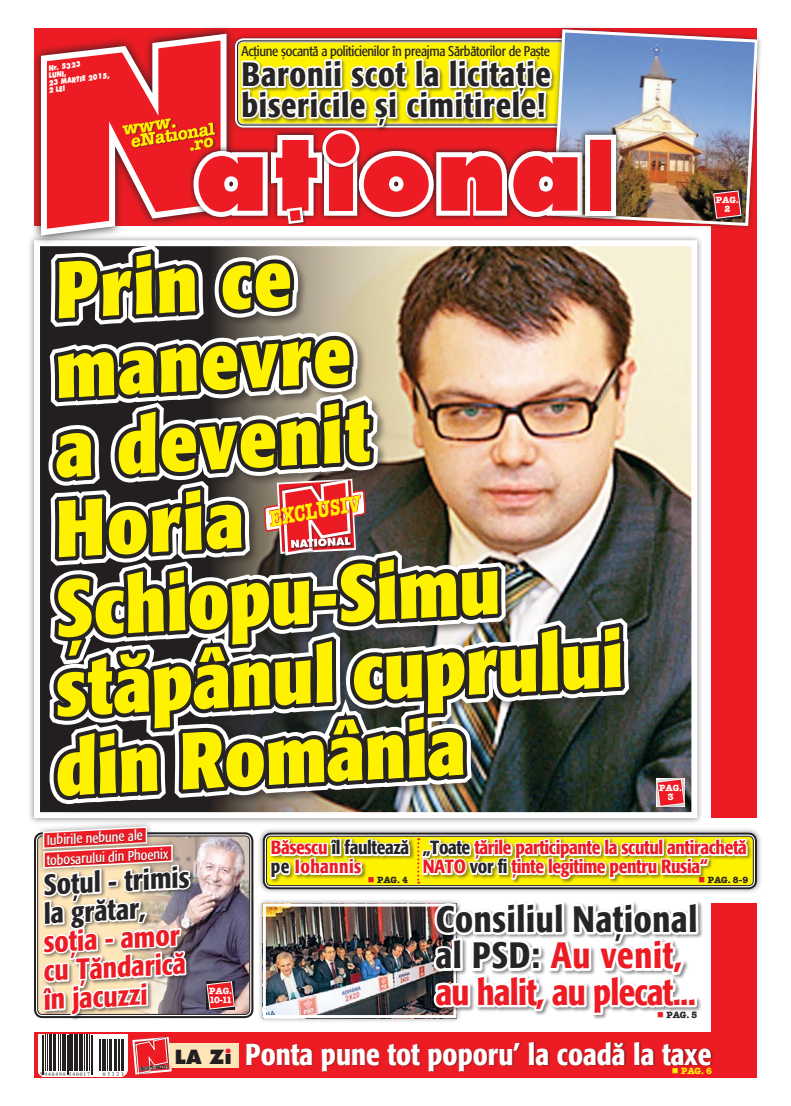
<style>
.page{position:relative;width:791px;height:1106px;background:#fff}
.page>*{position:absolute;margin:0;border:0;box-sizing:border-box;transform-origin:0 0}
.t1{font:100.7px "Futura Extra Bold Rom";color:#ed1c24}
.t2{font:700 condensed 79.4px/79.4px "R Formata";color:#fff200}
.t3{font:500 condensed 36.5px/36.4px "R Formata";letter-spacing:.02em;color:#ed1c24}
.t4{font:500 condensed 33.5px/30.7px "R Formata";letter-spacing:.02em;color:#272425}
.t5{font:500 condensed 30.1px "R Formata";color:#fff}
.t6{font:500 condensed 28.7px/28.6px "R Formata";color:#ed1c24}
.t7{font:500 condensed 28.7px/28.6px "R Formata";color:#272425}
.t8{font:22.6px "American Type Writer Bold Rom";color:#fff200;scale:.73 1}
.t9{font:19.1px "Futura Extra Bold Rom";color:#231f20}
.t10{font:500 condensed 19px/19px "R Formata";letter-spacing:-.02em;color:#ed1c24}
.t11{font:17.6px "American Type Writer Bold Rom";color:#fff200}
.t12{font:14px "R Formata Condensed";letter-spacing:-.02em;color:#272425}
.t13{font:14px/20px "R Formata Condensed";color:#fff}
.t14{font:9px "American Type Writer Bold Rom";color:#272425}
.t15{font:9px/9px "American Type Writer Bold Rom";color:#fff;text-align:center}
.t16{font:9px "American Type Writer Bold Rom";color:#fff200}
.t17{font:7.3px/7.3px "Futura Extra Bold Rom";color:#fff;scale:.8 1}
.t18{font:5.5px "Times New Roman";letter-spacing:.18em;color:#231f20}
.s1{font-size:70.7px}
.s2{color:#272425}
.s3{color:#ed1c24}
</style>
<div class="page">
<div style="left:433px;top:900px;width:335px;height:144px;background:#231f20;opacity:.5"></div>
<div style="left:46px;top:242px;width:745px;height:690px;background:#231f20;opacity:.5"></div>
<div style="left:547px;top:24px;width:220px;height:212px;background:#231f20;opacity:.5"></div>
<svg style="left:31px;top:28px;width:5px;height:222px"></svg>
<svg style="left:749px;top:128px;width:42px;height:183px"></svg>
<img style="left:36px;top:24px;width:713px;height:1054px">
<p class="t17" style="left:45px;top:65px;width:80px;text-indent:3px;rotate:-7deg">Nr. 5323<br>lun i,<br>23 mArtie 2015,<br>2 LEI</p>
<p class="t11" style="left:121px;top:119px;width:56px;rotate:-9deg">www.</p>
<p class="t12" style="left:242px;top:43px;width:310px">Acţiune şocantă a politicienilor în preajma Sărbătorilor de Paşte</p>
<h3 class="t4" style="left:242px;top:60px;width:311px">Baronii scot la licitaţie bisericile şi cimitirele!</h3>
<h1 class="t1" style="left:195px;top:111px;width:389px">at<span class="s1">I</span>ona</h1>
<h2 class="t2" style="left:27px;top:254px;width:574px;text-indent:25px;rotate:-3deg">Prin ce manevre<br>a devenit<br>Horia<br>Şchiopu-Simu stăpânul cuprului din România</h2>
<p class="t8" style="left:267px;top:505px;width:128px;rotate:-10deg">EXCLUSIV</p>
<p class="t15" style="left:716px;top:195px;width:24px">PAG.<br>2</p>
<p class="t15" style="left:659px;top:783px;width:24px">PAG.<br>3</p>
<p class="t13" style="left:45px;top:830px;width:123px;rotate:-3deg">Iubirile nebune ale toboşarului din Phoenix</p>
<h3 class="t7" style="left:41px;top:871px;width:149px;rotate:-3deg">Soțul - trimis la grătar,</h3>
<h3 class="t6" style="left:40px;top:928px;width:145px;rotate:-3deg">soția - amor cu Țăndarică în jacuzzi</h3>
<p class="t15" style="left:209px;top:986px;width:24px;text-align:left">PAG.<br>10-11</p>
<p class="t18" style="left:40px;top:1070px;width:52px">5 948490 540017</p>
<p class="t18" style="left:103px;top:1070px;width:22px">0523823</p>
<p class="t9" style="left:175px;top:1045px;width:58px">lA Zi</p>
<p class="t10" style="left:423px;top:838px;width:326px"><span class="s2">„Toate</span> ţările participante la scutul antirachetă<br>NATO <span class="s2">vor fi</span> ţinte legitime pentru Rusia“</p>
<p class="t10" style="left:271px;top:838px;width:140px">Băsescu <span class="s2">îl faultează pe</span> Iohannis</p>
<p class="t14" style="left:368px;top:873px;width:42px"><span class="s3">■</span> PAG. 4</p>
<p class="t14" style="left:698px;top:873px;width:51px"><span class="s3">■</span> PAG. 8-9</p>
<h3 class="t3" style="left:436px;top:902px;width:263px"><span class="s2">Consiliul Național al psd:</span> Au venit, au halit, au plecat...</h3>
<p class="t14" style="left:657px;top:1009px;width:42px"><span class="s3">■</span> PAG. 5</p>
<h3 class="t5" style="left:245px;top:1037px;width:468px">Ponta pune tot poporu’ la coadă la taxe</h3>
<p class="t16" style="left:672px;top:1065px;width:42px">■ PAG. 6</p>
</div>
